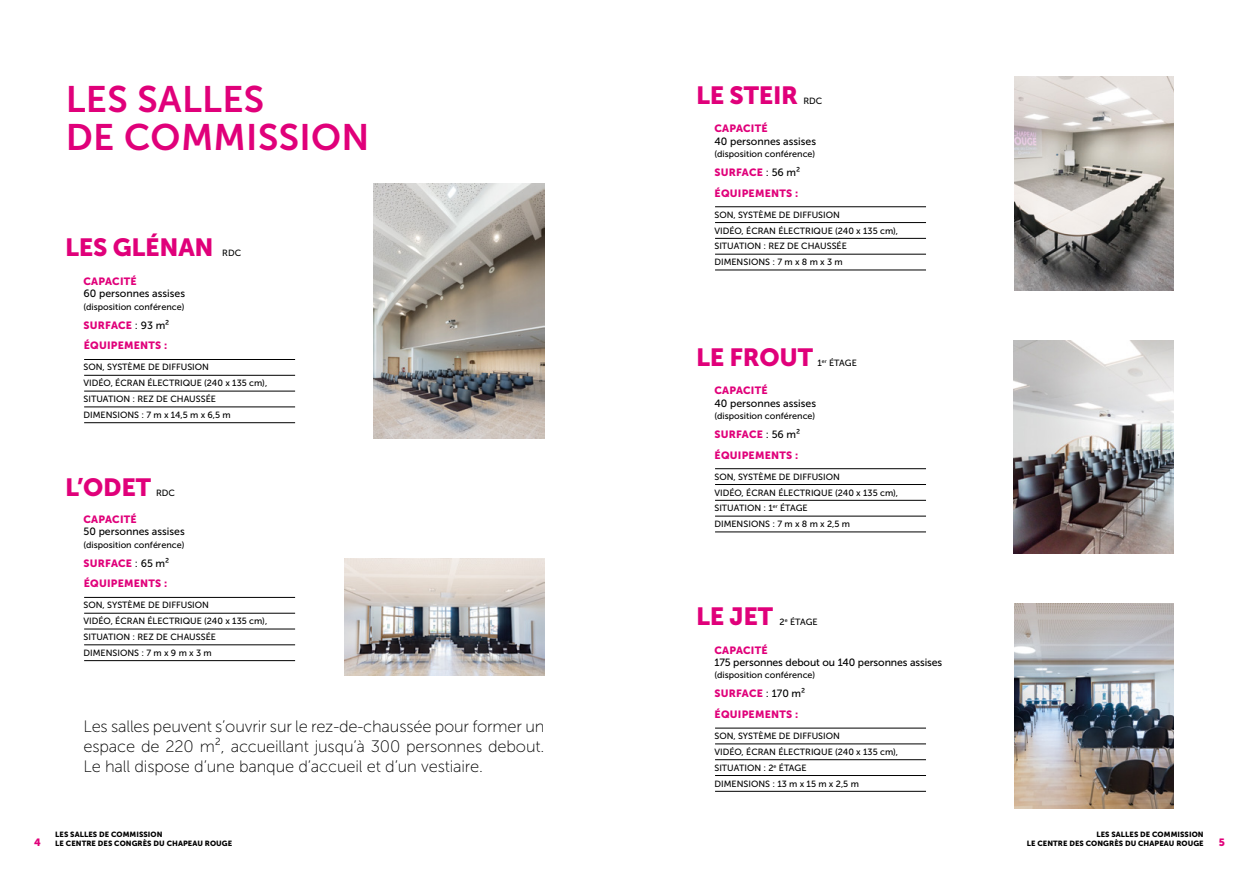
<style>
.page{position:relative;width:1259px;height:893px;background:#fff}
.page>*{position:absolute;margin:0;border:0;box-sizing:border-box;transform-origin:0 0}
.t1{font:36.75px/37.8px "Museo Sans 700";letter-spacing:.01em;color:#e0007a}
.t2{font:24.75px "Museo Sans 900";letter-spacing:-.01em;color:#e0007a}
.t3{font:16.5px/19.8px "Museo Sans 100";letter-spacing:-.01em;color:#000;text-align:justify}
.t4{font:10.5px "Museo Sans 900";letter-spacing:.02em;color:#e0007a}
.t5{font:10.5px "Museo Sans 500";color:#000}
.t6{font:9px/15.9px "Museo Sans 500";color:#000}
.t7{font:7.5px/9px "Museo Sans 900";letter-spacing:.01em;color:#000}
.s1{font-family:"Museo Sans 500";color:#000}
</style>
<div class="page">
<img style="left:1014px;top:76px;width:160px;height:215px">
<img style="left:374px;top:184px;width:170px;height:255px">
<hr style="left:84px;top:359px;width:211px;height:1px;background:#000">
<hr style="left:84px;top:375px;width:211px;height:1px;background:#000">
<hr style="left:84px;top:391px;width:211px;height:1px;background:#000">
<hr style="left:84px;top:422px;width:211px;height:1px;background:#000">
<hr style="left:84px;top:407px;width:211px;height:1px;background:#000">
<hr style="left:715px;top:206px;width:211px;height:1px;background:#000">
<hr style="left:715px;top:222px;width:211px;height:1px;background:#000">
<hr style="left:715px;top:238px;width:211px;height:1px;background:#000">
<hr style="left:715px;top:270px;width:211px;height:1px;background:#000">
<hr style="left:715px;top:254px;width:211px;height:1px;background:#000">
<hr style="left:715px;top:468px;width:211px;height:1px;background:#000">
<hr style="left:715px;top:484px;width:211px;height:1px;background:#000">
<hr style="left:715px;top:500px;width:211px;height:1px;background:#000">
<hr style="left:715px;top:532px;width:211px;height:1px;background:#000">
<hr style="left:715px;top:516px;width:211px;height:1px;background:#000">
<hr style="left:715px;top:728px;width:211px;height:1px;background:#000">
<hr style="left:715px;top:744px;width:211px;height:1px;background:#000">
<hr style="left:715px;top:759px;width:211px;height:1px;background:#000">
<hr style="left:715px;top:791px;width:211px;height:1px;background:#000">
<hr style="left:715px;top:775px;width:211px;height:1px;background:#000">
<hr style="left:84px;top:597px;width:211px;height:1px;background:#000">
<hr style="left:84px;top:613px;width:211px;height:1px;background:#000">
<hr style="left:84px;top:629px;width:211px;height:1px;background:#000">
<hr style="left:84px;top:660px;width:211px;height:1px;background:#000">
<hr style="left:84px;top:645px;width:211px;height:1px;background:#000">
<img style="left:345px;top:558px;width:199px;height:118px">
<img style="left:1013px;top:341px;width:161px;height:212px">
<img style="left:1014px;top:603px;width:160px;height:205px">
<h1 class="t1" style="left:66px;top:80px;width:305px">LES SALLES<br>DE COMMISSION</h1>
<h2 class="t2" style="left:65px;top:234px;width:150px">LES GLÉNAN</h2>
<p class="t4" style="left:83px;top:276px;width:55px">CAPACITÉ</p>
<p class="t5" style="left:83px;top:288px;width:103px">60 personnes assises</p>
<p class="t6" style="left:83px;top:299px;width:102px">(disposition conférence)</p>
<p class="t4" style="left:83px;top:319px;width:87px">SURFACE <span class="s1">: 93 m²</span></p>
<p class="t6" style="left:222px;top:245px;width:20px">RDC</p>
<p class="t4" style="left:84px;top:340px;width:85px">ÉQUIPEMENTS :</p>
<p class="t6" style="left:83px;top:359px;width:185px">SON, SYSTÈME DE DIFFUSION<br>VIDÉO, ÉCRAN ÉLECTRIQUE (240 x 135 cm),<br>SITUATION : REZ DE CHAUSSÉE<br>DIMENSIONS : 7 m x 14,5 m x 6,5 m</p>
<h2 class="t2" style="left:65px;top:473px;width:87px">L’ODET</h2>
<p class="t6" style="left:156px;top:485px;width:20px">RDC</p>
<p class="t4" style="left:83px;top:513px;width:55px">CAPACITÉ</p>
<p class="t5" style="left:83px;top:526px;width:103px">50 personnes assises</p>
<p class="t6" style="left:83px;top:537px;width:102px">(disposition conférence)</p>
<p class="t4" style="left:83px;top:557px;width:87px">SURFACE <span class="s1">: 65 m²</span></p>
<p class="t4" style="left:84px;top:578px;width:85px">ÉQUIPEMENTS :</p>
<p class="t6" style="left:83px;top:597px;width:185px">SON, SYSTÈME DE DIFFUSION<br>VIDÉO, ÉCRAN ÉLECTRIQUE (240 x 135 cm),<br>SITUATION : REZ DE CHAUSSÉE<br>DIMENSIONS : 7 m x 9 m x 3 m</p>
<h3 class="t3" style="left:83px;top:717px;width:462px">Les salles peuvent s’ouvrir sur le rez-de-chaussée pour former un espace de 220 m², accueillant jusqu’à 300 personnes debout.<br>Le hall dispose d’une banque d’accueil et d’un vestiaire.</h3>
<h2 class="t2" style="left:696px;top:81px;width:104px">LE STEIR</h2>
<p class="t6" style="left:803px;top:93px;width:20px">RDC</p>
<p class="t4" style="left:714px;top:123px;width:55px">CAPACITÉ</p>
<p class="t5" style="left:714px;top:135px;width:103px">40 personnes assises</p>
<p class="t6" style="left:714px;top:146px;width:102px">(disposition conférence)</p>
<p class="t4" style="left:714px;top:166px;width:87px">SURFACE <span class="s1">: 56 m²</span></p>
<p class="t4" style="left:714px;top:187px;width:85px">ÉQUIPEMENTS :</p>
<p class="t6" style="left:714px;top:207px;width:185px">SON, SYSTÈME DE DIFFUSION<br>VIDÉO, ÉCRAN ÉLECTRIQUE (240 x 135 cm),<br>SITUATION : REZ DE CHAUSSÉE<br>DIMENSIONS : 7 m x 8 m x 3 m</p>
<h2 class="t2" style="left:696px;top:343px;width:118px">LE FROUT</h2>
<p class="t6" style="left:817px;top:355px;width:41px">1<sup>er</sup> ÉTAGE</p>
<p class="t4" style="left:714px;top:385px;width:55px">CAPACITÉ</p>
<p class="t5" style="left:714px;top:397px;width:103px">40 personnes assises</p>
<p class="t6" style="left:714px;top:408px;width:102px">(disposition conférence)</p>
<p class="t4" style="left:714px;top:428px;width:87px">SURFACE <span class="s1">: 56 m²</span></p>
<p class="t4" style="left:714px;top:449px;width:85px">ÉQUIPEMENTS :</p>
<p class="t6" style="left:714px;top:469px;width:185px">SON, SYSTÈME DE DIFFUSION<br>VIDÉO, ÉCRAN ÉLECTRIQUE (240 x 135 cm),<br>SITUATION : 1<sup>er</sup> ÉTAGE<br>DIMENSIONS : 7 m x 8 m x 2,5 m</p>
<h2 class="t2" style="left:696px;top:602px;width:78px">LE JET</h2>
<p class="t6" style="left:779px;top:614px;width:40px">2<sup>e</sup> ÉTAGE</p>
<p class="t4" style="left:714px;top:644px;width:55px">CAPACITÉ</p>
<p class="t5" style="left:714px;top:657px;width:229px">175 personnes debout ou 140 personnes assises</p>
<p class="t6" style="left:714px;top:667px;width:102px">(disposition conférence)</p>
<p class="t4" style="left:714px;top:688px;width:92px">SURFACE <span class="s1">: 170 m²</span></p>
<p class="t4" style="left:714px;top:708px;width:85px">ÉQUIPEMENTS :</p>
<p class="t6" style="left:714px;top:728px;width:185px">SON, SYSTÈME DE DIFFUSION<br>VIDÉO, ÉCRAN ÉLECTRIQUE (240 x 135 cm),<br>SITUATION : 2<sup>e</sup> ÉTAGE<br>DIMENSIONS : 13 m x 15 m x 2,5 m</p>
<p class="t7" style="left:55px;top:829px;width:178px">LES SALLES DE COMMISSION<br>LE CENTRE DES CONGRÈS DU CHAPEAU ROUGE</p>
<p class="t7" style="left:1026px;top:829px;width:178px;text-align:right">LES SALLES DE COMMISSION<br>LE CENTRE DES CONGRÈS DU CHAPEAU ROUGE</p>
<p class="t4" style="left:34px;top:836px;width:8px">4</p>
<p class="t4" style="left:1218px;top:836px;width:8px">5</p>
</div>
